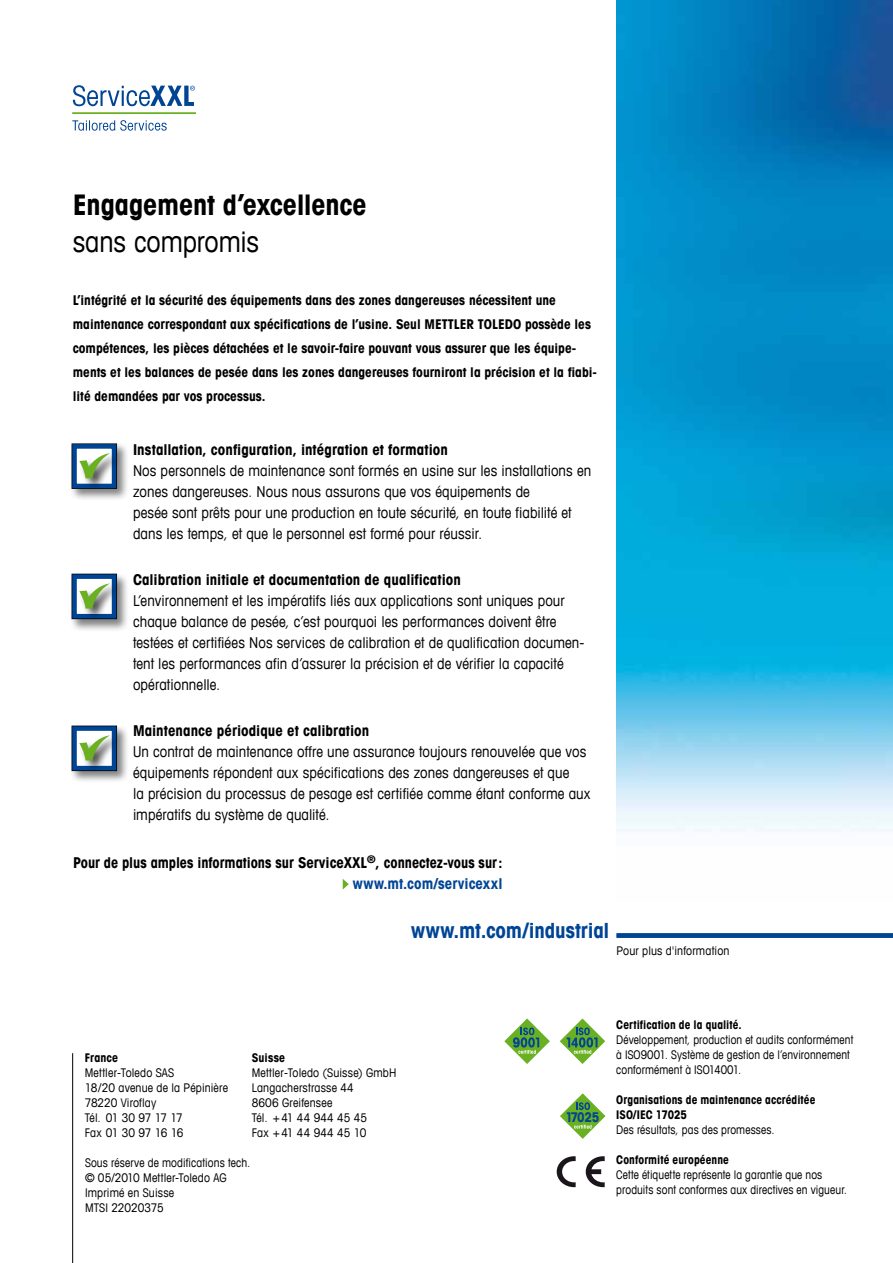
<style>
.page{position:relative;width:893px;height:1263px;background:#fff}
.page>*{position:absolute;margin:0;border:0;box-sizing:border-box;transform-origin:0 0}
.t1{font:700 condensed 28.5px "Avant Garde Com";letter-spacing:-.01em;color:#000}
.t2{font:condensed 28.5px "Avant Garde Com";letter-spacing:-.005em;color:#000}
.t3{font:700 condensed 21px "Avant Garde Com";letter-spacing:-.005em;color:#004595}
.t4{font:condensed 15px/21px "Avant Garde Com";letter-spacing:.005em;color:#000}
.t5{font:700 condensed 15px "Avant Garde Com";color:#000}
.t6{font:700 condensed 15px/21px "Avant Garde Com";color:#000;text-align:right;scale:.96 1}
.t7{font:700 condensed 13.5px/24px "Avant Garde Com";color:#000}
.t8{font:700 condensed 13.5px "Avant Garde Com";letter-spacing:-.04em;color:#004595}
.t9{font:condensed 12px/15px "Avant Garde Com";letter-spacing:.01em;color:#000}
.t10{font:condensed 12px/15px "Avant Garde Com";letter-spacing:.01em;color:#000;scale:.96 1}
.t11{font:700 condensed 12px/15px "Avant Garde Com";letter-spacing:.005em;color:#000;scale:.96 1}
.t12{font:700 condensed 12px "Avant Garde Com";letter-spacing:.005em;color:#000}
.s1{color:#004595}
</style>
<div class="page">
<hr style="left:72px;top:1053px;width:1px;height:210px;background:#000">
<div style="left:617px;top:933px;width:276px;height:5px;background:#004595"></div>
<img style="left:617px;top:0;width:276px;height:831px">
<hr style="left:72px;top:112px;width:123px;height:2px;background:#6ab023">
<svg style="left:72px;top:120px;width:95px;height:11px"></svg>
<svg style="left:73px;top:85px;width:122px;height:21px"></svg>
<svg style="left:343px;top:879px;width:6px;height:10px"></svg>
<div style="left:70px;top:442px;width:59px;height:59px;background:#000;opacity:.5"></div>
<div style="left:72px;top:443px;width:45px;height:46px;border:2px solid #000"></div>
<div style="left:72px;top:444px;width:44px;height:44px;background:#fff;border:4px solid #004595"></div>
<div style="left:77px;top:451px;width:43px;height:39px;background:#000;opacity:.7"></div>
<svg style="left:79px;top:453px;width:31px;height:25px"></svg>
<div style="left:70px;top:572px;width:59px;height:59px;background:#000;opacity:.5"></div>
<div style="left:72px;top:574px;width:44px;height:44px;background:#fff;border:4px solid #004595"></div>
<div style="left:77px;top:582px;width:43px;height:38px;background:#000;opacity:.7"></div>
<svg style="left:79px;top:583px;width:31px;height:25px"></svg>
<div style="left:70px;top:724px;width:59px;height:59px;background:#000;opacity:.5"></div>
<div style="left:72px;top:725px;width:45px;height:46px;border:2px solid #000"></div>
<div style="left:72px;top:726px;width:44px;height:44px;background:#fff;border:4px solid #004595"></div>
<div style="left:77px;top:733px;width:43px;height:39px;background:#000;opacity:.7"></div>
<svg style="left:79px;top:735px;width:31px;height:25px"></svg>
<svg style="left:560px;top:1093px;width:45px;height:46px"></svg>
<svg style="left:560px;top:1018px;width:45px;height:46px"></svg>
<svg style="left:504px;top:1018px;width:46px;height:46px"></svg>
<svg style="left:557px;top:1156px;width:19px;height:31px"></svg>
<svg style="left:586px;top:1156px;width:19px;height:31px"></svg>
<h1 class="t1" style="left:73px;top:186px;width:296px">Engagement d’excellence</h1>
<h1 class="t2" style="left:73px;top:224px;width:188px">sans compromis</h1>
<p class="t7" style="left:73px;top:288px;width:526px">L’intégrité et la sécurité des équipements dans des zones dangereuses nécessitent une maintenance correspondant aux spécifications de l’usine. Seul METTLER TOLEDO possède les compétences, les pièces détachées et le savoir-faire pouvant vous assurer que les équipe&shy;ments et les balances de pesée dans les zones dangereuses fourniront la précision et la fiabi&shy;lité demandées par vos processus.</p>
<p class="t5" style="left:133px;top:440px;width:316px">Installation, configuration, intégration et formation</p>
<p class="t4" style="left:133px;top:460px;width:460px">Nos personnels de maintenance sont formés en usine sur les installations en zones dangereuses. Nous nous assurons que vos équipements de<br>pesée sont prêts pour une production en toute sécurité, en toute fiabilité et dans les temps, et que le personnel est formé pour réussir.</p>
<p class="t5" style="left:133px;top:570px;width:329px">Calibration initiale et documentation de qualification</p>
<p class="t4" style="left:133px;top:590px;width:453px">L’environnement et les impératifs liés aux applications sont uniques pour chaque balance de pesée, c’est pourquoi les performances doivent être testées et certifiées Nos services de calibration et de qualification documen&shy;tent les performances afin d’assurer la précision et de vérifier la capacité opérationnelle.</p>
<p class="t5" style="left:133px;top:721px;width:238px">Maintenance périodique et calibration</p>
<p class="t4" style="left:133px;top:741px;width:459px">Un contrat de maintenance offre une assurance toujours renouvelée que vos équipements répondent aux spécifications des zones dangereuses et que<br>la précision du processus de pesage est certifiée comme étant conforme aux impératifs du système de qualité.</p>
<p class="t6" style="left:73px;top:851px;width:449px">Pour de plus amples informations sur ServiceXXL<sup>®</sup>, connectez-vous sur: <span class="s1">www.mt.com/servicexxl</span></p>
<h2 class="t3" style="left:411px;top:917px;width:200px">www.mt.com/industrial</h2>
<p class="t9" style="left:617px;top:943px;width:114px">Pour plus d'information</p>
<p class="t12" style="left:85px;top:1050px;width:35px">France</p>
<p class="t9" style="left:85px;top:1065px;width:145px">Mettler-Toledo SAS<br>18/20 avenue de la Pépinière<br>78220 Viroflay<br>Tél. 01 30 97 17 17<br>Fax 01 30 97 16 16</p>
<p class="t12" style="left:252px;top:1050px;width:35px">Suisse</p>
<p class="t9" style="left:252px;top:1065px;width:146px">Mettler-Toledo (Suisse) GmbH<br>Langacherstrasse 44<br>8606 Greifensee<br>Tél. +41 44 944 45 45<br>Fax +41 44 944 45 10</p>
<p class="t9" style="left:85px;top:1155px;width:167px">Sous réserve de modifications tech. © 05/2010 Mettler-Toledo AG<br>Imprimé en Suisse<br>MTSI 22020375</p>
<p class="t8" style="left:565px;top:1109px;width:35px">17025</p>
<p class="t11" style="left:616px;top:1017px;width:132px">Certification de la qualité.</p>
<p class="t10" style="left:616px;top:1032px;width:248px">Développement, production et audits conformément à ISO9001. Système de gestion de l’environnement conformément à ISO14001.</p>
<p class="t11" style="left:616px;top:1092px;width:209px">Organisations de maintenance accréditée<br>ISO/IEC 17025</p>
<p class="t10" style="left:616px;top:1122px;width:166px">Des résultats, pas des promesses.</p>
<p class="t11" style="left:616px;top:1152px;width:119px">Conformité européenne</p>
<p class="t10" style="left:616px;top:1167px;width:242px">Cette étiquette représente la garantie que nos produits sont conformes aux directives en vigueur.</p>
</div>
